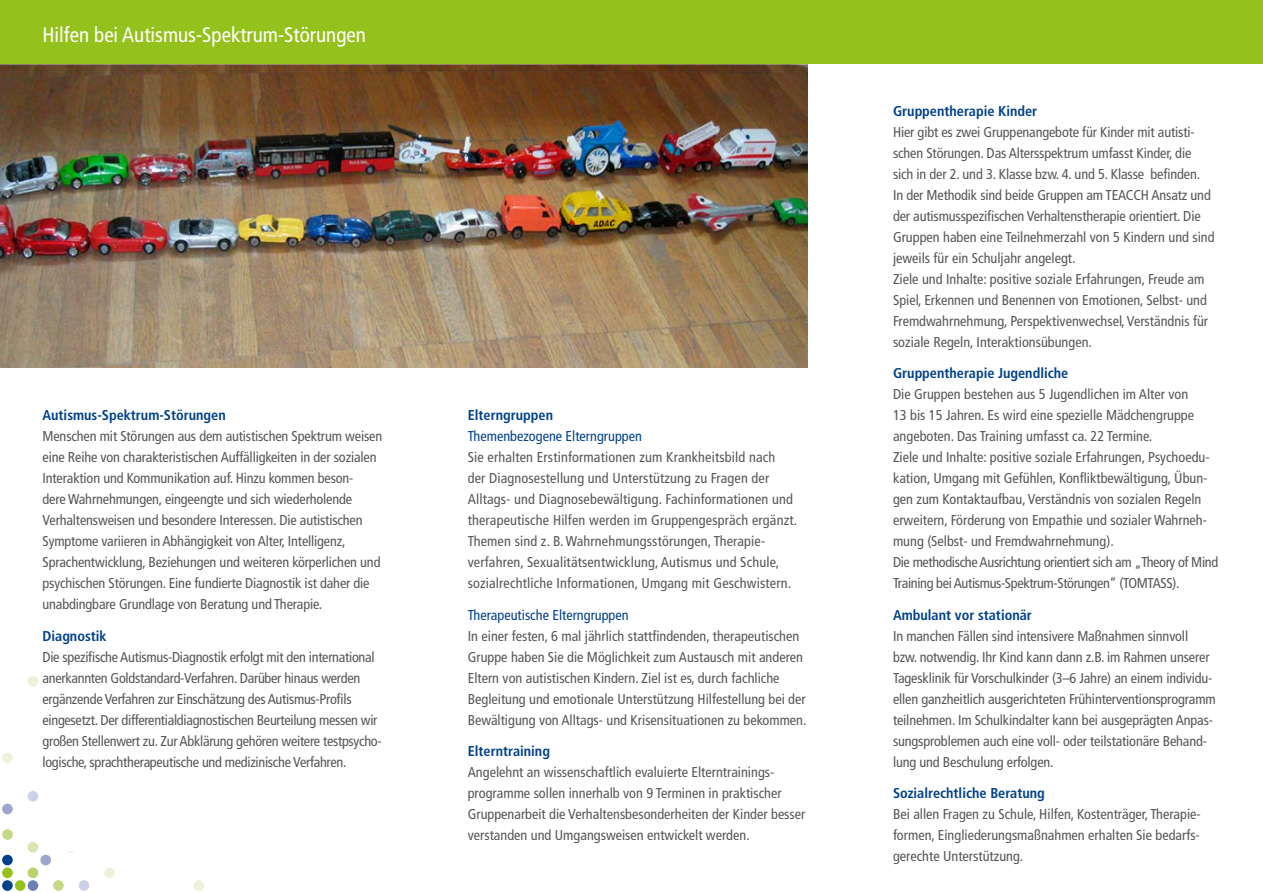
<style>
.page{position:relative;width:1263px;height:893px;background:#fff}
.page>*{position:absolute;margin:0;border:0;box-sizing:border-box;transform-origin:0 0}
.t1{font:condensed 21px "Frutiger LT Com";color:#fff}
.t2{font:condensed 14.25px/21px "Frutiger LT Com";color:#565656}
.t3{font:condensed 14.25px/21px "Frutiger LT Com";letter-spacing:-.02em;color:#565656}
.t4{font:700 condensed 14.25px "Frutiger LT Com";color:#004189}
.t5{font:condensed 14.25px "Frutiger LT Com";color:#004189}
</style>
<div class="page">
<img style="left:0;top:64px;width:808px;height:304px">
<div style="left:193px;top:880px;width:11px;height:11px;background:#ecf3da;border-radius:50%"></div>
<div style="left:79px;top:880px;width:10px;height:11px;background:#cdd1e7;border-radius:50%"></div>
<div style="left:53px;top:880px;width:11px;height:11px;background:#c4d983;border-radius:50%"></div>
<div style="left:28px;top:880px;width:10px;height:11px;background:#6c7fb6;border-radius:50%"></div>
<div style="left:15px;top:880px;width:11px;height:11px;background:#94c11c;border-radius:50%"></div>
<div style="left:2px;top:880px;width:11px;height:11px;background:#004189;border-radius:50%"></div>
<div style="left:104px;top:867px;width:11px;height:11px;background:#ecf3da;border-radius:50%"></div>
<div style="left:28px;top:867px;width:10px;height:11px;background:#b9d36b;border-radius:50%"></div>
<div style="left:2px;top:867px;width:11px;height:11px;background:#94c11c;border-radius:50%"></div>
<div style="left:40px;top:855px;width:11px;height:10px;background:#9da7ce;border-radius:50%"></div>
<div style="left:2px;top:855px;width:11px;height:10px;background:#004189;border-radius:50%"></div>
<div style="left:66px;top:842px;width:11px;height:11px;background:#ecf3da;border-radius:50%"></div>
<div style="left:28px;top:842px;width:10px;height:11px;background:#d8e6b0;border-radius:50%"></div>
<div style="left:2px;top:829px;width:11px;height:11px;background:#c4d983;border-radius:50%"></div>
<div style="left:2px;top:804px;width:11px;height:10px;background:#9da7ce;border-radius:50%"></div>
<div style="left:28px;top:791px;width:10px;height:10px;background:#cdd1e7;border-radius:50%"></div>
<div style="left:2px;top:753px;width:11px;height:10px;background:#ecf3da;border-radius:50%"></div>
<div style="left:28px;top:676px;width:10px;height:11px;background:#ecf3da;border-radius:50%"></div>
<div style="left:0;top:0;width:1263px;height:64px;background:#94c11c"></div>
<div style="left:45px;top:672px;width:263px;height:179px;background:#fff"></div>
<h1 class="t1" style="left:43px;top:22px;width:325px">Hilfen bei Autismus-Spektrum-Störungen</h1>
<p class="t4" style="left:43px;top:407px;width:185px">Autismus-Spektrum-Störungen</p>
<p class="t2" style="left:43px;top:426px;width:341px">Menschen mit Störungen aus dem autistischen Spektrum weisen eine Reihe von charakteristischen Auffälligkeiten in der sozialen Interaktion und Kommunikation auf. Hinzu kommen beson-<br>dere Wahrnehmungen, eingeengte und sich wiederholende Verhaltensweisen und besondere Interessen. Die autistischen Symptome variieren in Abhängigkeit von Alter, Intelligenz, Sprachentwicklung, Beziehungen und weiteren körperlichen und psychischen Störungen. Eine fundierte Diagnostik ist daher die unabdingbare Grundlage von Beratung und Therapie.</p>
<p class="t4" style="left:43px;top:627px;width:66px">Diagnostik</p>
<p class="t3" style="left:43px;top:646px;width:341px">Die spezifische Autismus-Diagnostik erfolgt mit den international anerkannten Goldstandard-Verfahren. Darüber hinaus werden ergänzende Verfahren zur Einschätzung des Autismus-Profils eingesetzt. Der differentialdiagnostischen Beurteilung messen wir großen Stellenwert zu. Zur Abklärung gehören weitere testpsycho&shy;logische, sprachtherapeutische und medizinische Verfahren.</p>
<p class="t4" style="left:468px;top:407px;width:87px">Elterngruppen</p>
<p class="t5" style="left:468px;top:428px;width:176px">Themenbezogene Elterngruppen</p>
<p class="t2" style="left:468px;top:447px;width:331px">Sie erhalten Erstinformationen zum Krankheitsbild nach<br>der Diagnosestellung und Unterstützung zu Fragen der Alltags- und Diagnosebewältigung. Fachinformationen und therapeutische Hilfen werden im Gruppengespräch ergänzt.<br>Themen sind z. B. Wahrnehmungsstörungen, Therapie&shy;verfahren, Sexualitätsentwicklung, Autismus und Schule, sozialrechtliche Informationen, Umgang mit Geschwistern.</p>
<p class="t5" style="left:468px;top:606px;width:162px">Therapeutische Elterngruppen</p>
<p class="t2" style="left:468px;top:625px;width:340px">In einer festen, 6 mal jährlich stattfindenden, therapeutischen Gruppe haben Sie die Möglichkeit zum Austausch mit anderen Eltern von autistischen Kindern. Ziel ist es, durch fachliche Begleitung und emotionale Unterstützung Hilfestellung bei der Bewältigung von Alltags- und Krisensituationen zu bekommen.</p>
<p class="t4" style="left:468px;top:743px;width:84px">Elterntraining</p>
<p class="t2" style="left:468px;top:762px;width:339px">Angelehnt an wissenschaftlich evaluierte Elterntrainings&shy;programme sollen innerhalb von 9 Terminen in praktischer Gruppenarbeit die Verhaltensbesonderheiten der Kinder besser verstanden und Umgangsweisen entwickelt werden.</p>
<p class="t4" style="left:893px;top:102px;width:146px">Gruppentherapie Kinder</p>
<p class="t2" style="left:893px;top:121px;width:323px">Hier gibt es zwei Gruppenangebote für Kinder mit autisti&shy;schen Störungen. Das Altersspektrum umfasst Kinder, die sich in der 2. und 3. Klasse bzw. 4. und 5. Klasse befinden.<br>In der Methodik sind beide Gruppen am TEACCH Ansatz und der autismusspezifischen Verhaltenstherapie orientiert. Die Gruppen haben eine Teilnehmerzahl von 5 Kindern und sind jeweils für ein Schuljahr angelegt.<br>Ziele und Inhalte: positive soziale Erfahrungen, Freude am Spiel, Erkennen und Benennen von Emotionen, Selbst- und Fremdwahrnehmung, Perspektivenwechsel, Verständnis für soziale Regeln, Interaktionsübungen.</p>
<p class="t4" style="left:893px;top:365px;width:177px">Gruppentherapie Jugendliche</p>
<p class="t2" style="left:893px;top:384px;width:327px">Die Gruppen bestehen aus 5 Jugendlichen im Alter von<br>13 bis 15 Jahren. Es wird eine spezielle Mädchengruppe angeboten. Das Training umfasst ca. 22 Termine.<br>Ziele und Inhalte: positive soziale Erfahrungen, Psychoedu&shy;kation, Umgang mit Gefühlen, Konfliktbewältigung, Übun&shy;gen zum Kontaktaufbau, Verständnis von sozialen Regeln erweitern, Förderung von Empathie und sozialer Wahrneh&shy;mung (Selbst- und Fremdwahrnehmung).<br>Die methodische Ausrichtung orientiert sich am „Theory of Mind Training bei Autismus-Spektrum-Störungen“ (TOMTASS).</p>
<p class="t4" style="left:893px;top:606px;width:140px">Ambulant vor stationär</p>
<p class="t2" style="left:893px;top:625px;width:324px">In manchen Fällen sind intensivere Maßnahmen sinnvoll bzw. notwendig. Ihr Kind kann dann z.B. im Rahmen unserer Tagesklinik für Vorschulkinder (3–6 Jahre) an einem individu&shy;ellen ganzheitlich ausgerichteten Frühinterventionsprogramm teilnehmen. Im Schulkindalter kann bei ausgeprägten Anpas&shy;sungsproblemen auch eine voll- oder teilstationäre Behand&shy;lung und Beschulung erfolgen.</p>
<p class="t4" style="left:893px;top:785px;width:153px">Sozialrechtliche Beratung</p>
<p class="t2" style="left:893px;top:804px;width:309px">Bei allen Fragen zu Schule, Hilfen, Kostenträger, Therapie&shy;formen, Eingliederungsmaßnahmen erhalten Sie bedarfs&shy;gerechte Unterstützung.</p>
</div>
